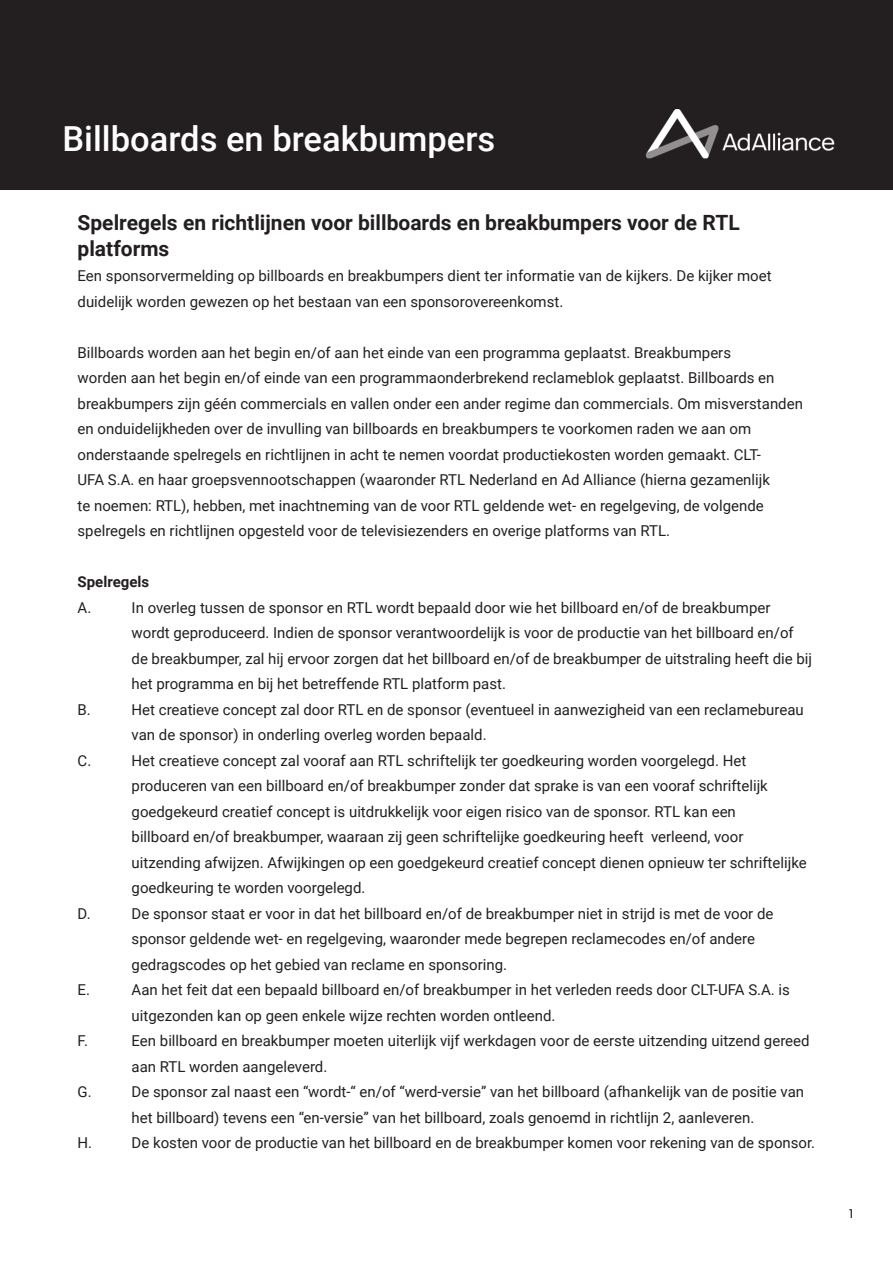
<style>
.page{position:relative;width:893px;height:1263px;background:#fff}
.page>*{position:absolute;margin:0;border:0;box-sizing:border-box;transform-origin:0 0}
.t1{font:500 34.5px "Roboto";color:#fff}
.t2{font:700 21px/25.5px "Roboto";color:#231f20}
.t3{font:15px/25.5px "Roboto";color:#231f20}
.t4{font:700 15px "Roboto";color:#231f20}
.t5{font:500 12px "ITC Avant Garde Pro";color:#231f20}
</style>
<div class="page">
<div style="left:0;top:0;width:893px;height:189px;background:#231f20"></div>
<img style="left:645px;top:109px;width:190px;height:50px">
<p class="t1" style="left:63px;top:115px;width:434px">Billboards en breakbumpers</p>
<p class="t2" style="left:78px;top:209px;width:664px">Spelregels en richtlijnen voor billboards en breakbumpers voor de RTL platforms</p>
<p class="t3" style="left:78px;top:262px;width:695px">Een sponsorvermelding op billboards en breakbumpers dient ter informatie van de kijkers. De kijker moet duidelijk worden gewezen op het bestaan van een sponsorovereenkomst.</p>
<p class="t3" style="left:78px;top:339px;width:727px">Billboards worden aan het begin en/of aan het einde van een programma geplaatst. Breakbumpers<br>worden aan het begin en/of einde van een programmaonderbrekend reclameblok geplaatst. Billboards en breakbumpers zijn géén commercials en vallen onder een ander regime dan commercials. Om misverstanden en onduidelijkheden over de invulling van billboards en breakbumpers te voorkomen raden we aan om onderstaande spelregels en richtlijnen in acht te nemen voordat productiekosten worden gemaakt. CLT-<br>UFA S.A. en haar groepsvennootschappen (waaronder RTL Nederland en Ad Alliance (hierna gezamenlijk<br>te noemen: RTL), hebben, met inachtneming van de voor RTL geldende wet- en regelgeving, de volgende spelregels en richtlijnen opgesteld voor de televisiezenders en overige platforms van RTL.</p>
<p class="t4" style="left:78px;top:571px;width:73px">Spelregels</p>
<p class="t3" style="left:78px;top:594px;width:15px">A.</p>
<p class="t3" style="left:132px;top:594px;width:682px">In overleg tussen de sponsor en RTL wordt bepaald door wie het billboard en/of de breakbumper wordt geproduceerd. Indien de sponsor verantwoordelijk is voor de productie van het billboard en/of de breakbumper, zal hij ervoor zorgen dat het billboard en/of de breakbumper de uitstraling heeft die bij het programma en bij het betreffende RTL platform past.</p>
<p class="t3" style="left:78px;top:696px;width:15px">B.</p>
<p class="t3" style="left:132px;top:696px;width:674px">Het creatieve concept zal door RTL en de sponsor (eventueel in aanwezigheid van een reclamebureau van de sponsor) in onderling overleg worden bepaald.</p>
<p class="t3" style="left:78px;top:747px;width:15px">C.</p>
<p class="t3" style="left:132px;top:747px;width:677px">Het creatieve concept zal vooraf aan RTL schriftelijk ter goedkeuring worden voorgelegd. Het produceren van een billboard en/of breakbumper zonder dat sprake is van een vooraf schriftelijk goedgekeurd creatief concept is uitdrukkelijk voor eigen risico van de sponsor. RTL kan een<br>billboard en/of breakbumper, waaraan zij geen schriftelijke goedkeuring heeft verleend, voor uitzending afwijzen. Afwijkingen op een goedgekeurd creatief concept dienen opnieuw ter schriftelijke goedkeuring te worden voorgelegd.</p>
<p class="t3" style="left:78px;top:900px;width:15px">D.</p>
<p class="t3" style="left:132px;top:900px;width:643px">De sponsor staat er voor in dat het billboard en/of de breakbumper niet in strijd is met de voor de sponsor geldende wet- en regelgeving, waaronder mede begrepen reclamecodes en/of andere gedragscodes op het gebied van reclame en sponsoring.</p>
<p class="t3" style="left:78px;top:976px;width:14px">E.</p>
<p class="t3" style="left:132px;top:976px;width:660px">Aan het feit dat een bepaald billboard en/of breakbumper in het verleden reeds door CLT-UFA S.A. is uitgezonden kan op geen enkele wijze rechten worden ontleend.</p>
<p class="t3" style="left:78px;top:1027px;width:12px">F.</p>
<p class="t3" style="left:132px;top:1027px;width:679px">Een billboard en breakbumper moeten uiterlijk vijf werkdagen voor de eerste uitzending uitzend gereed aan RTL worden aangeleverd.</p>
<p class="t3" style="left:78px;top:1078px;width:16px">G.</p>
<p class="t3" style="left:132px;top:1078px;width:674px">De sponsor zal naast een “wordt-“ en/of “werd-versie” van het billboard (afhankelijk van de positie van het billboard) tevens een “en-versie” van het billboard, zoals genoemd in richtlijn 2, aanleveren.</p>
<p class="t3" style="left:78px;top:1129px;width:16px">H.</p>
<p class="t3" style="left:132px;top:1129px;width:685px">De kosten voor de productie van het billboard en de breakbumper komen voor rekening van de sponsor.</p>
<p class="t5" style="left:848px;top:1206px;width:8px">1</p>
</div>
